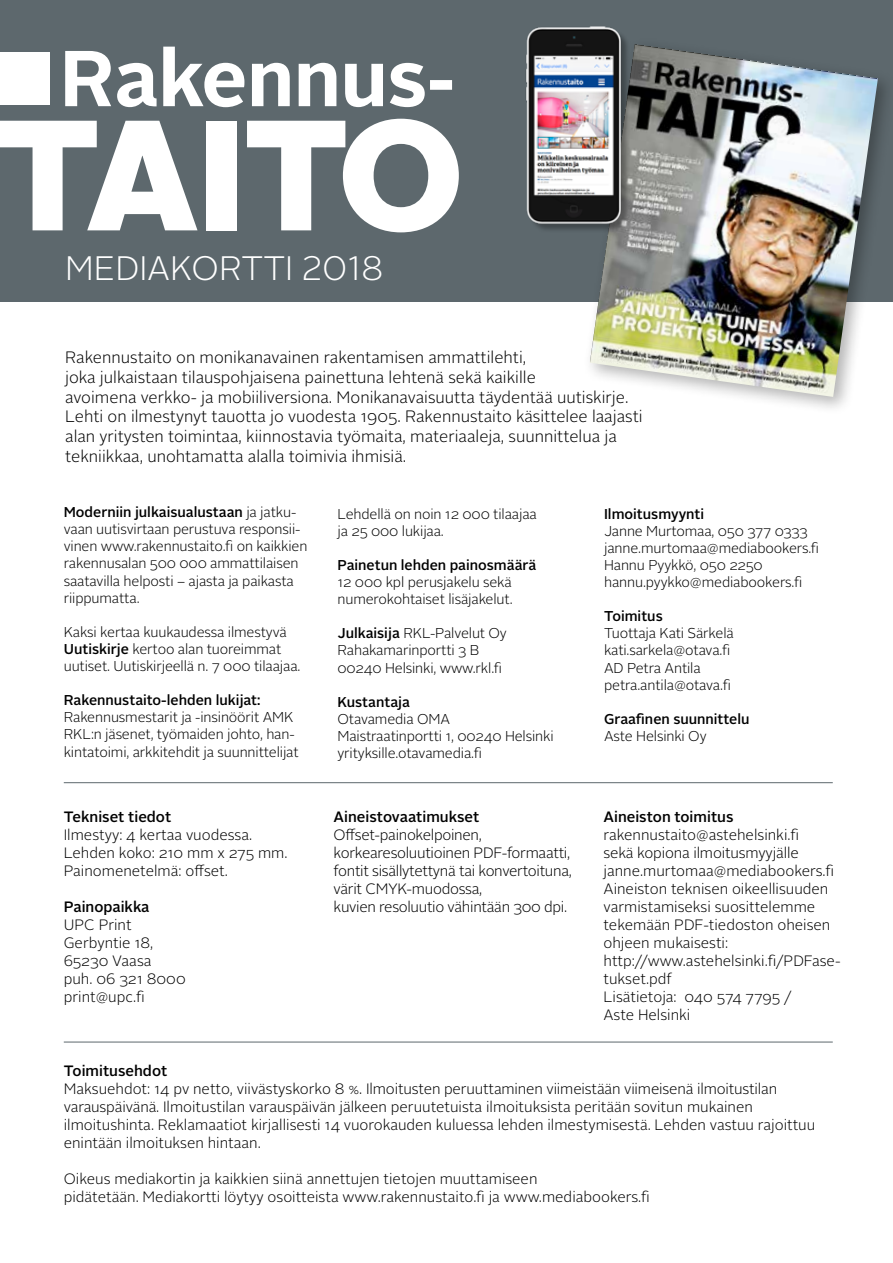
<style>
.page{position:relative;width:893px;height:1263px;background:#fff}
.page>*{position:absolute;margin:0;border:0;box-sizing:border-box;transform-origin:0 0}
.t1{font:900 156.6px "Alright Sans";letter-spacing:-.04em;color:#fff}
.t2{font:300 33.9px "Alright Sans";color:#fff}
.t3{font:300 16.5px/19.8px "Alright Sans";color:#000}
.t4{font:300 15px/18px "Alright Sans";color:#000}
.t5{font:300 15px/18px "Alright Sans";letter-spacing:-.02em;color:#000}
.t6{font:500 15px "Alright Sans";color:#000}
.t7{font:300 14.25px/17.1px "Alright Sans";letter-spacing:-.01em;color:#000}
.t8{font:500 14.25px "Alright Sans";color:#000}
.s1{font-weight:500}
</style>
<div class="page">
<div style="left:0;top:0;width:893px;height:302px;background:#5d686d"></div>
<div style="left:583px;top:37px;width:310px;height:379px;background:#000;opacity:.3"></div>
<img style="left:590px;top:44px;width:288px;height:353px">
<img style="left:526px;top:26px;width:106px;height:207px">
<svg style="left:65px;top:47px;width:387px;height:60px"></svg>
<div style="left:0;top:52px;width:49px;height:53px;background:#fff"></div>
<hr style="left:64px;top:782px;width:769px;height:1px;background:#5d686d">
<hr style="left:64px;top:1042px;width:769px;height:1px;background:#5d686d">
<h1 class="t1" style="left:-5px;top:63px;width:470px">TAITO</h1>
<h2 class="t2" style="left:65px;top:245px;width:320px">MEDIAKORTTI 2018</h2>
<p class="t3" style="left:65px;top:348px;width:579px">Rakennustaito on monikanavainen rakentamisen ammattilehti,<br>joka julkaistaan tilauspohjaisena painettuna lehtenä sekä kaikille<br>avoimena verkko- ja mobiiliversiona. Monikanavaisuutta täydentää uutiskirje.<br>Lehti on ilmestynyt tauotta jo vuodesta 1905. Rakennustaito käsittelee laajasti alan yritysten toimintaa, kiinnostavia työmaita, materiaaleja, suunnittelua ja tekniikkaa, unohtamatta alalla toimivia ihmisiä.</p>
<p class="t7" style="left:64px;top:504px;width:245px"><span class="s1">Moderniin julkaisualustaan</span> ja jatku&shy;vaan uutisvirtaan perustuva responsii&shy;vinen www.rakennustaito.fi on kaikkien rakennusalan 500 000 ammattilaisen saatavilla helposti – ajasta ja paikasta riippumatta.</p>
<p class="t7" style="left:64px;top:624px;width:238px">Kaksi kertaa kuukaudessa ilmestyvä<br><span class="s1">Uutiskirje</span> kertoo alan tuoreimmat uutiset. Uutiskirjeellä n. 7 000 tilaajaa.</p>
<p class="t8" style="left:64px;top:690px;width:198px">Rakennustaito-lehden lukijat:</p>
<p class="t7" style="left:64px;top:709px;width:236px">Rakennusmestarit ja -insinöörit AMK<br>RKL:n jäsenet, työmaiden johto, han&shy;kintatoimi, arkkitehdit ja suunnittelijat</p>
<p class="t6" style="left:64px;top:806px;width:109px">Tekniset tiedot</p>
<p class="t4" style="left:64px;top:825px;width:225px">Ilmestyy: 4 kertaa vuodessa.<br>Lehden koko: 210 mm x 275 mm.<br>Painomenetelmä: offset.</p>
<p class="t6" style="left:64px;top:896px;width:87px">Painopaikka</p>
<p class="t4" style="left:64px;top:915px;width:123px">UPC Print<br>Gerbyntie 18,<br>65230 Vaasa<br>puh. 06 321 8000 print@upc.fi</p>
<p class="t7" style="left:337px;top:505px;width:201px">Lehdellä on noin 12 000 tilaajaa ja 25 000 lukijaa.</p>
<p class="t8" style="left:337px;top:555px;width:200px">Painetun lehden painosmäärä</p>
<p class="t7" style="left:337px;top:574px;width:177px">12 000 kpl perusjakelu sekä numerokohtaiset lisäjakelut.</p>
<p class="t7" style="left:337px;top:625px;width:171px"><span class="s1">Julkaisija</span> RKL-Palvelut Oy<br>Rahakamarinportti 3 B<br>00240 Helsinki, www.rkl.fi</p>
<p class="t8" style="left:337px;top:692px;width:74px">Kustantaja</p>
<p class="t7" style="left:337px;top:710px;width:218px">Otavamedia OMA<br>Maistraatinportti 1, 00240 Helsinki yrityksille.otavamedia.fi</p>
<p class="t6" style="left:334px;top:806px;width:147px">Aineistovaatimukset</p>
<p class="t5" style="left:334px;top:825px;width:240px">Offset-painokelpoinen, korkearesoluutioinen PDF-formaatti, fontit sisällytettynä tai konvertoituna, värit CMYK-muodossa,<br>kuvien resoluutio vähintään 300 dpi.</p>
<p class="t8" style="left:604px;top:504px;width:102px">Ilmoitusmyynti</p>
<p class="t7" style="left:604px;top:522px;width:217px">Janne Murtomaa, 050 377 0333 janne.murtomaa@mediabookers.fi<br>Hannu Pyykkö, 050 2250 hannu.pyykko@mediabookers.fi</p>
<p class="t8" style="left:604px;top:606px;width:60px">Toimitus</p>
<p class="t7" style="left:604px;top:625px;width:131px">Tuottaja Kati Särkelä kati.sarkela@otava.fi<br>AD Petra Antila petra.antila@otava.fi</p>
<p class="t8" style="left:604px;top:709px;width:147px">Graafinen suunnittelu</p>
<p class="t7" style="left:604px;top:728px;width:104px">Aste Helsinki Oy</p>
<p class="t6" style="left:603px;top:806px;width:132px">Aineiston toimitus</p>
<p class="t4" style="left:603px;top:825px;width:239px">rakennustaito@astehelsinki.fi<br>sekä kopiona ilmoitusmyyjälle janne.murtomaa@mediabookers.fi<br>Aineiston teknisen oikeellisuuden varmistamiseksi suosittelemme tekemään PDF-tiedoston oheisen ohjeen mukaisesti: http://www.astehelsinki.fi/PDFase&shy;tukset.pdf<br>Lisätietoja: 040 574 7795 /<br>Aste Helsinki</p>
<p class="t6" style="left:64px;top:1060px;width:105px">Toimitusehdot</p>
<p class="t4" style="left:64px;top:1080px;width:753px">Maksuehdot: 14 pv netto, viivästyskorko 8 %. Ilmoitusten peruuttaminen viimeistään viimeisenä ilmoitustilan varauspäivänä. Ilmoitustilan varauspäivän jälkeen peruutetuista ilmoituksista peritään sovitun mukainen ilmoitushinta. Reklamaatiot kirjallisesti 14 vuorokauden kuluessa lehden ilmestymisestä. Lehden vastuu rajoittuu enintään ilmoituksen hintaan.</p>
<p class="t4" style="left:64px;top:1170px;width:587px">Oikeus mediakortin ja kaikkien siinä annettujen tietojen muuttamiseen<br>pidätetään. Mediakortti löytyy osoitteista www.rakennustaito.fi ja www.mediabookers.fi</p>
</div>
